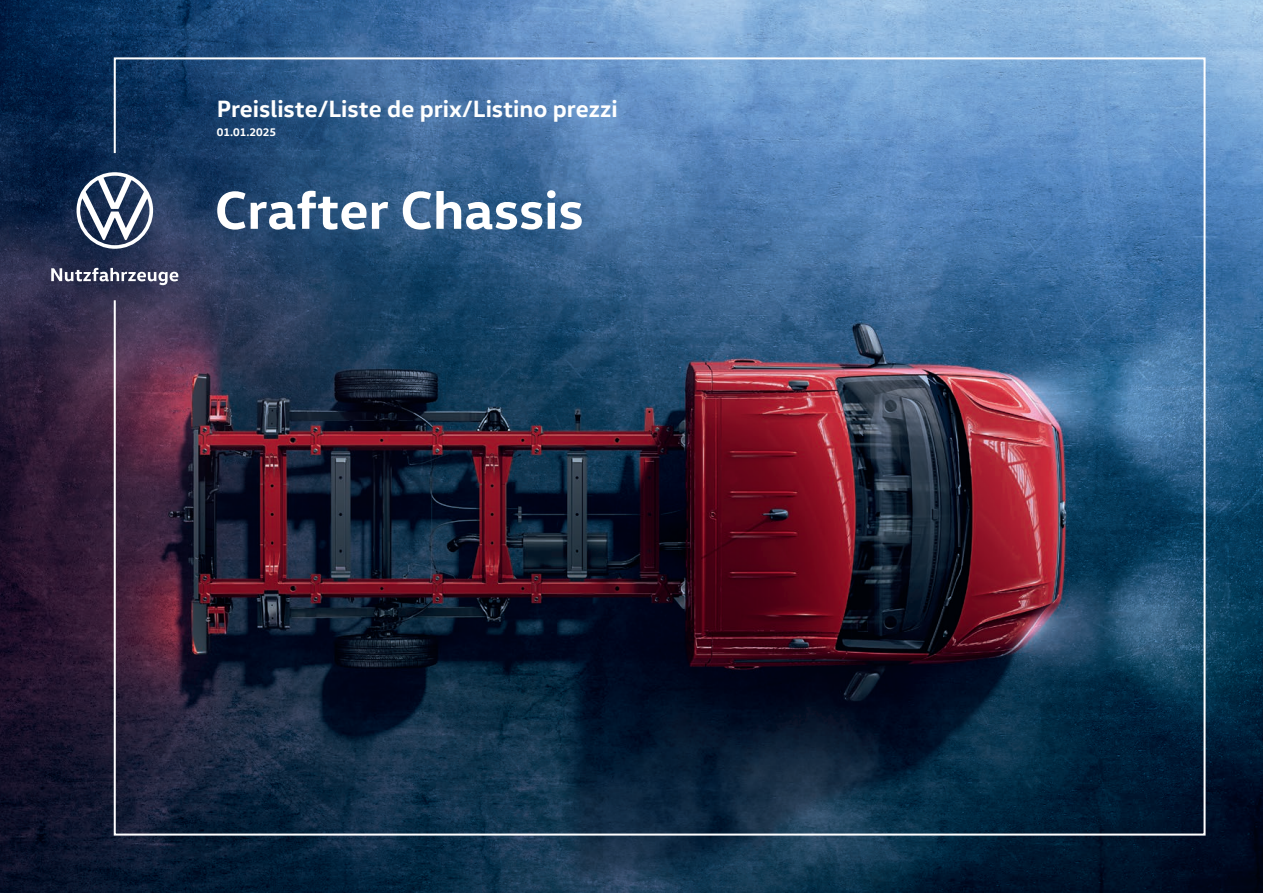
<style>
.page{position:relative;width:1263px;height:893px;background:#fff}
.page>*{position:absolute;margin:0;border:0;box-sizing:border-box;transform-origin:0 0}
.t1{font:700 54px "VW Head";color:#fff}
.t2{font:700 24px "VW Head";color:#fff}
.t3{font:700 11.25px "VW Head";color:#fff}
</style>
<div class="page">
<img style="left:0;top:0;width:1263px;height:893px">
<svg style="left:51px;top:268px;width:62px;height:17px"></svg>
<svg style="left:77px;top:172px;width:36px;height:77px"></svg>
<img style="left:113px;top:56px;width:1093px;height:781px">
<p class="t2" style="left:217px;top:93px;width:402px">Preisliste/Liste de prix/Listino prezzi</p>
<p class="t3" style="left:217px;top:125px;width:61px">01.01.2025</p>
<h1 class="t1" style="left:215px;top:175px;width:370px">Crafter Chassis</h1>
</div>
